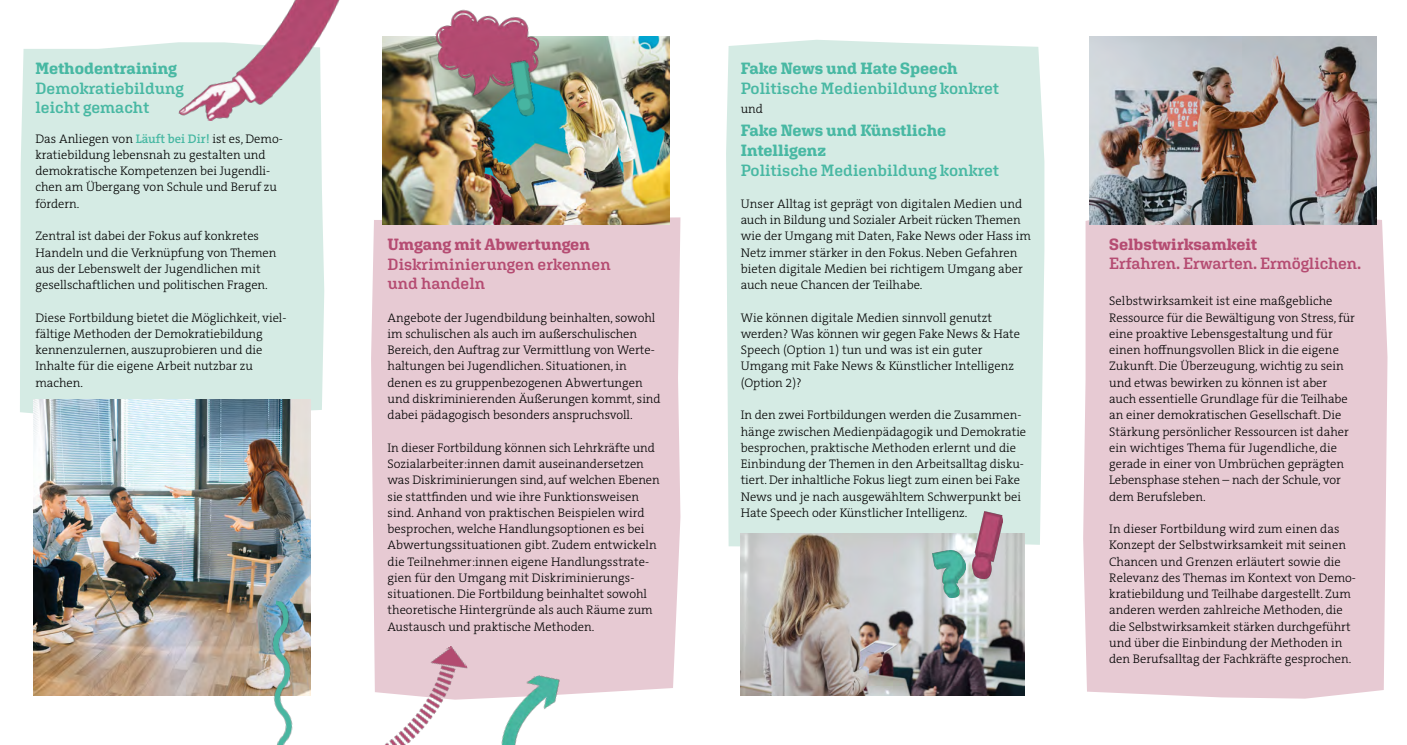
<style>
.page{position:relative;width:1407px;height:745px;background:#fff}
.page>*{position:absolute;margin:0;border:0;box-sizing:border-box;transform-origin:0 0}
.t1{font:600 16.25px/19.5px "Aglet Slab";letter-spacing:-.01em;color:#b54c72}
.t2{font:600 16.25px/19.5px "Aglet Slab";letter-spacing:-.005em;color:#48b8a3}
.t3{font:700 16.25px/19.5px "Aglet Slab";letter-spacing:-.005em;color:#48b8a3}
.t4{font:300 12.5px/16.2px "The Serif C5";color:#000}
.s1{font-weight:700}
.s2{font-weight:600;color:#48b8a3}
.s3{font-weight:600}
</style>
<div class="page">
<div style="left:726px;top:40px;width:318px;height:509px;background:#d5ebe4"></div>
<div style="left:20px;top:42px;width:304px;height:377px;background:#d5ebe4"></div>
<div style="left:371px;top:213px;width:309px;height:481px;background:#e7cad3"></div>
<div style="left:1083px;top:213px;width:304px;height:485px;background:#e7cad3"></div>
<img style="left:34px;top:399px;width:276px;height:296px">
<img style="left:382px;top:37px;width:287px;height:187px">
<img style="left:1090px;top:37px;width:287px;height:187px">
<img style="left:741px;top:532px;width:283px;height:163px">
<img style="left:249px;top:600px;width:62px;height:96px">
<img style="left:178px;top:0;width:162px;height:129px">
<img style="left:427px;top:9px;width:120px;height:97px">
<img style="left:504px;top:58px;width:39px;height:60px">
<img style="left:489px;top:671px;width:84px;height:73px">
<img style="left:252px;top:643px;width:237px;height:101px">
<img style="left:932px;top:550px;width:33px;height:46px">
<img style="left:973px;top:511px;width:30px;height:67px">
<p class="t2" style="left:35px;top:58px;width:150px"><span class="s1">Methodentraining<br></span>Demokratiebildung leicht gemacht</p>
<p class="t4" style="left:35px;top:130px;width:249px">Das Anliegen von <span class="s2">Läuft bei Dir!</span> ist es, Demo&shy;kratiebildung lebensnah zu gestalten und demokratische Kompetenzen bei Jugendli&shy;chen am Übergang von Schule und Beruf zu fördern.</p>
<p class="t4" style="left:35px;top:228px;width:243px">Zentral ist dabei der Fokus auf konkretes Handeln und die Verknüpfung von Themen aus der Lebenswelt der Jugendlichen mit gesellschaftlichen und politischen Fragen.</p>
<p class="t4" style="left:35px;top:309px;width:253px">Diese Fortbildung bietet die Möglichkeit, viel&shy;fältige Methoden der Demokratiebildung kennenzulernen, auszuprobieren und die Inhalte für die eigene Arbeit nutzbar zu machen.</p>
<p class="t1" style="left:387px;top:234px;width:225px"><span class="s1">Umgang mit Abwertungen<br></span>Diskriminierungen erkennen und handeln</p>
<p class="t4" style="left:387px;top:309px;width:275px">Angebote der Jugendbildung beinhalten, sowohl im schulischen als auch im außerschulischen Bereich, den Auftrag zur Vermittlung von Werte&shy;haltungen bei Jugendlichen. Situationen, in denen es zu gruppenbezogenen Abwertungen und diskriminierenden Äußerungen kommt, sind dabei pädagogisch besonders anspruchsvoll.</p>
<p class="t4" style="left:387px;top:439px;width:274px">In dieser Fortbildung können sich Lehrkräfte und Sozialarbeiter:innen damit auseinandersetzen was Diskriminierungen sind, auf welchen Ebenen sie stattfinden und wie ihre Funktionsweisen sind. Anhand von praktischen Beispielen wird besprochen, welche Handlungsoptionen es bei Abwertungssituationen gibt. Zudem entwickeln die Teilnehmer:innen eigene Handlungsstrate&shy;gien für den Umgang mit Diskriminierungs&shy;situationen. Die Fortbildung beinhaltet sowohl theoretische Hintergründe als auch Räume zum Austausch und praktische Methoden.</p>
<p class="t2" style="left:741px;top:58px;width:260px"><span class="s1">Fake News und Hate Speech<br></span>Politische Medienbildung konkret</p>
<p class="t4" style="left:741px;top:101px;width:24px">und</p>
<p class="t3" style="left:741px;top:121px;width:260px">Fake News und Künstliche<br>Intelligenz<br><span class="s3">Politische Medienbildung konkret</span></p>
<p class="t4" style="left:741px;top:195px;width:292px">Unser Alltag ist geprägt von digitalen Medien und auch in Bildung und Sozialer Arbeit rücken Themen wie der Umgang mit Daten, Fake News oder Hass im Netz immer stärker in den Fokus. Neben Gefahren bieten digitale Medien bei richtigem Umgang aber auch neue Chancen der Teilhabe.</p>
<p class="t4" style="left:741px;top:309px;width:281px">Wie können digitale Medien sinnvoll genutzt werden? Was können wir gegen Fake News &amp; Hate Speech (Option 1) tun und was ist ein guter Umgang mit Fake News &amp; Künstlicher Intelligenz (Option 2)?</p>
<p class="t4" style="left:741px;top:407px;width:287px">In den zwei Fortbildungen werden die Zusammen&shy;hänge zwischen Medienpädagogik und Demokratie besprochen, praktische Methoden erlernt und die Einbindung der Themen in den Arbeitsalltag disku&shy;tiert. Der inhaltliche Fokus liegt zum einen bei Fake News und je nach ausgewähltem Schwerpunkt bei Hate Speech oder Künstlicher Intelligenz.</p>
<p class="t1" style="left:1109px;top:234px;width:254px"><span class="s1">Selbstwirksamkeit<br></span>Erfahren. Erwarten. Ermöglichen.</p>
<p class="t4" style="left:1109px;top:293px;width:247px">Selbstwirksamkeit ist eine maßgebliche Ressource für die Bewältigung von Stress, für eine proaktive Lebensgestaltung und für einen hoffnungsvollen Blick in die eigene Zukunft. Die Überzeugung, wichtig zu sein und etwas bewirken zu können ist aber auch essentielle Grundlage für die Teilhabe an einer demokratischen Gesellschaft. Die Stärkung persönlicher Ressourcen ist daher ein wichtiges Thema für Jugendliche, die gerade in einer von Umbrüchen geprägten Lebensphase stehen – nach der Schule, vor dem Berufsleben.</p>
<p class="t4" style="left:1109px;top:520px;width:248px">In dieser Fortbildung wird zum einen das Konzept der Selbstwirksamkeit mit seinen Chancen und Grenzen erläutert sowie die Relevanz des Themas im Kontext von Demo&shy;kratiebildung und Teilhabe dargestellt. Zum anderen werden zahlreiche Methoden, die die Selbstwirksamkeit stärken durchgeführt und über die Einbindung der Methoden in den Berufsalltag der Fachkräfte gesprochen.</p>
</div>
